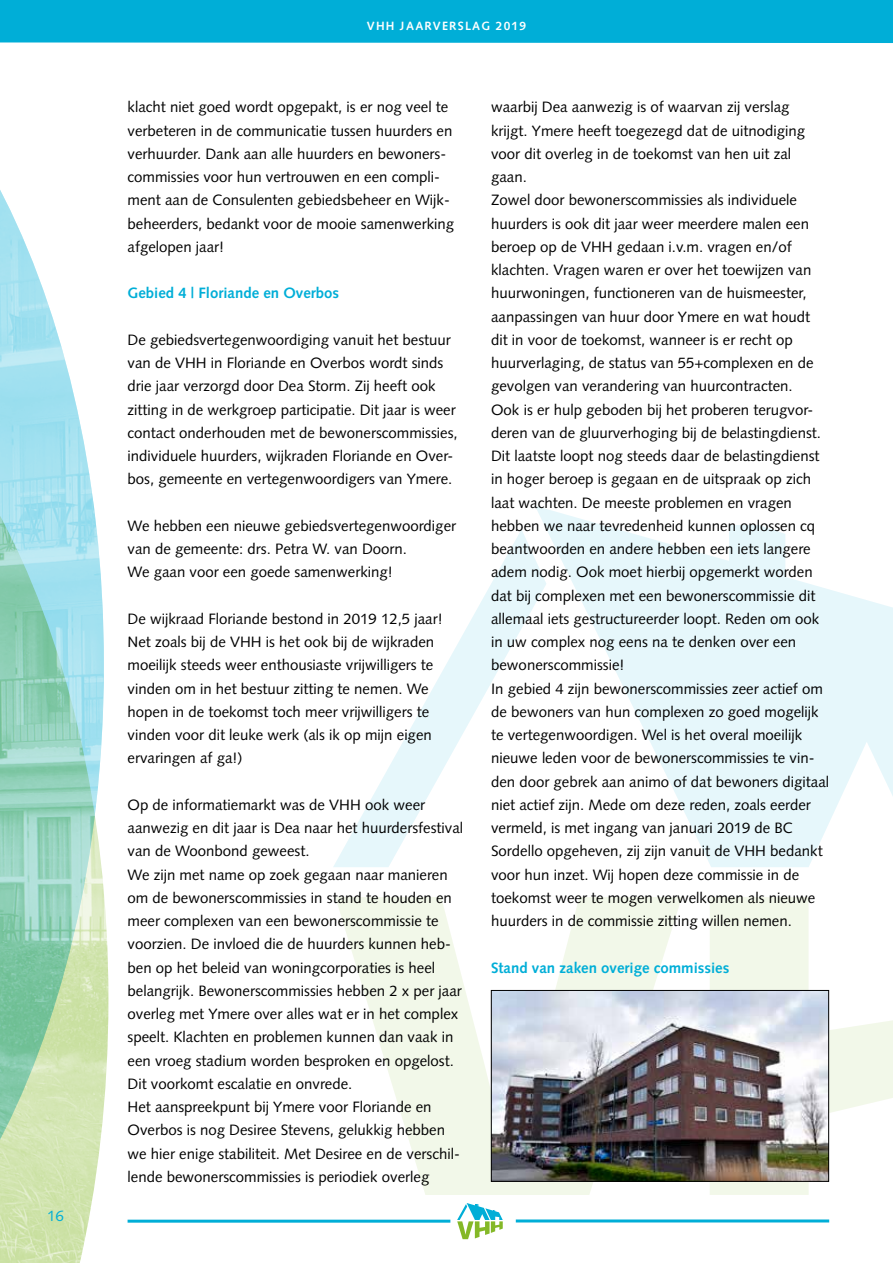
<style>
.page{position:relative;width:893px;height:1263px;background:#fff}
.page>*{position:absolute;margin:0;border:0;box-sizing:border-box;transform-origin:0 0}
.t1{font:15px/23.2px "Syntax LT Std";color:#000}
.t2{font:700 15px "Syntax LT Std";color:#00aed7}
.t3{font:15px "Syntax LT Std";color:#00aed7}
.t4{font:700 12px "Syntax LT Std";letter-spacing:.1em;color:#fff}
</style>
<div class="page">
<img style="left:0;top:190px;width:49px;height:115px">
<img style="left:0;top:305px;width:108px;height:958px">
<svg style="left:710px;top:897px;width:183px;height:298px"></svg>
<svg style="left:335px;top:897px;width:347px;height:298px;fill:#f2f8e9"></svg>
<svg style="left:535px;top:506px;width:358px;height:361px;fill:#e6f7fb"></svg>
<svg style="left:333px;top:529px;width:213px;height:338px"></svg>
<div style="left:759px;top:525px;width:26px;height:78px;background:#e6f7fb"></div>
<div style="left:729px;top:525px;width:30px;height:59px;background:#e6f7fb"></div>
<hr style="left:128px;top:1220px;width:322px;height:3px;background:#00aed7">
<hr style="left:516px;top:1219px;width:313px;height:3px;background:#00aed7">
<svg style="left:457px;top:1203px;width:46px;height:36px"></svg>
<div style="left:0;top:0;width:893px;height:43px;background:#00aed7"></div>
<img style="left:493px;top:992px;width:334px;height:188px">
<div style="left:491px;top:990px;width:338px;height:192px;border:1px solid #000"></div>
<p class="t3" style="left:47px;top:1207px;width:18px">16</p>
<p class="t4" style="left:367px;top:19px;width:161px">VHH JAARVERSLAG 2019</p>
<p class="t1" style="left:128px;top:96px;width:328px">klacht niet goed wordt opgepakt, is er nog veel te verbeteren in de communicatie tussen huurders en verhuurder. Dank aan alle huurders en bewoners&shy;commissies voor hun vertrouwen en een compli&shy;ment aan de Consulenten gebiedsbeheer en Wijk&shy;beheerders, bedankt voor de mooie samenwerking afgelopen jaar!</p>
<p class="t2" style="left:128px;top:285px;width:213px">Gebied 4 | Floriande en Overbos</p>
<p class="t1" style="left:128px;top:328px;width:332px">De gebiedsvertegenwoordiging vanuit het bestuur van de VHH in Floriande en Overbos wordt sinds drie jaar verzorgd door Dea Storm. Zij heeft ook zitting in de werkgroep participatie. Dit jaar is weer contact onderhouden met de bewonerscommissies, individuele huurders, wijkraden Floriande en Over&shy;bos, gemeente en vertegenwoordigers van Ymere.</p>
<p class="t1" style="left:128px;top:514px;width:330px">We hebben een nieuwe gebiedsvertegenwoordiger van de gemeente: drs. Petra W. van Doorn.<br>We gaan voor een goede samenwerking!</p>
<p class="t1" style="left:128px;top:607px;width:317px">De wijkraad Floriande bestond in 2019 12,5 jaar!<br>Net zoals bij de VHH is het ook bij de wijkraden moeilijk steeds weer enthousiaste vrijwilligers te vinden om in het bestuur zitting te nemen. We hopen in de toekomst toch meer vrijwilligers te vinden voor dit leuke werk (als ik op mijn eigen ervaringen af ga!)</p>
<p class="t1" style="left:128px;top:793px;width:337px">Op de informatiemarkt was de VHH ook weer aanwezig en dit jaar is Dea naar het huurdersfestival van de Woonbond geweest.<br>We zijn met name op zoek gegaan naar manieren om de bewonerscommissies in stand te houden en meer complexen van een bewonerscommissie te voorzien. De invloed die de huurders kunnen heb&shy;ben op het beleid van woningcorporaties is heel belangrijk. Bewonerscommissies hebben 2 x per jaar overleg met Ymere over alles wat er in het complex speelt. Klachten en problemen kunnen dan vaak in een vroeg stadium worden besproken en opgelost.<br>Dit voorkomt escalatie en onvrede.<br>Het aanspreekpunt bij Ymere voor Floriande en Overbos is nog Desiree Stevens, gelukkig hebben we hier enige stabiliteit. Met Desiree en de verschil&shy;lende bewonerscommissies is periodiek overleg</p>
<p class="t1" style="left:491px;top:96px;width:340px">waarbij Dea aanwezig is of waarvan zij verslag krijgt. Ymere heeft toegezegd dat de uitnodiging voor dit overleg in de toekomst van hen uit zal gaan.<br>Zowel door bewonerscommissies als individuele huurders is ook dit jaar weer meerdere malen een beroep op de VHH gedaan i.v.m. vragen en/of klachten. Vragen waren er over het toewijzen van huurwoningen, functioneren van de huismeester, aanpassingen van huur door Ymere en wat houdt dit in voor de toekomst, wanneer is er recht op huurverlaging, de status van 55+complexen en de gevolgen van verandering van huurcontracten.<br>Ook is er hulp geboden bij het proberen terugvor&shy;deren van de gluurverhoging bij de belastingdienst.<br>Dit laatste loopt nog steeds daar de belastingdienst in hoger beroep is gegaan en de uitspraak op zich laat wachten. De meeste problemen en vragen hebben we naar tevredenheid kunnen oplossen cq beantwoorden en andere hebben een iets langere adem nodig. Ook moet hierbij opgemerkt worden dat bij complexen met een bewonerscommissie dit allemaal iets gestructureerder loopt. Reden om ook in uw complex nog eens na te denken over een bewonerscommissie!<br>In gebied 4 zijn bewonerscommissies zeer actief om de bewoners van hun complexen zo goed mogelijk te vertegenwoordigen. Wel is het overal moeilijk nieuwe leden voor de bewonerscommissies te vin&shy;den door gebrek aan animo of dat bewoners digitaal niet actief zijn. Mede om deze reden, zoals eerder vermeld, is met ingang van januari 2019 de BC Sordello opgeheven, zij zijn vanuit de VHH bedankt voor hun inzet. Wij hopen deze commissie in de toekomst weer te mogen verwelkomen als nieuwe huurders in de commissie zitting willen nemen.</p>
<p class="t2" style="left:491px;top:959px;width:240px">Stand van zaken overige commissies</p>
</div>
